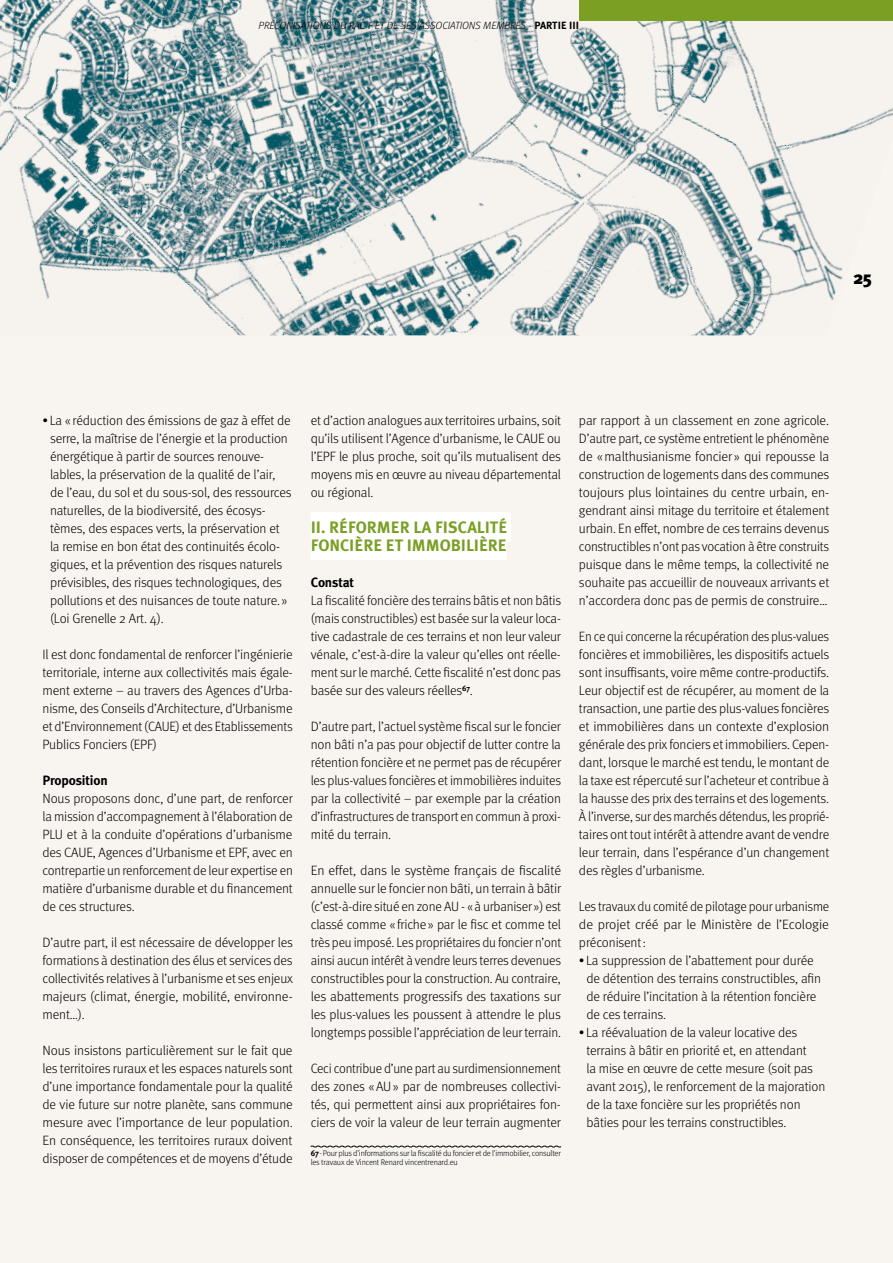
<style>
.page{position:relative;width:893px;height:1263px;background:#f8f5f1}
.page>*{position:absolute;margin:0;border:0;box-sizing:border-box;transform-origin:0 0}
.t1{font:900 18px "Meta Plus";color:#000}
.t2{font:700 16.5px/18px "Meta Plus";letter-spacing:.18em;color:#7a9f23}
.t3{font:300 13.5px/18px "Meta";letter-spacing:-.01em;color:#000;text-align:justify}
.t4{font:700 13.5px "Meta Plus";letter-spacing:-.01em;color:#000}
.t5{font:italic 300 10.5px "Meta OT";color:#000}
.t6{font:300 8.25px/9px "Meta";letter-spacing:-.02em;color:#000}
.s1{font-family:"Meta Plus";font-weight:700;font-style:normal}
.s2{font-family:"Meta Plus";font-weight:700}
</style>
<div class="page">
<div style="left:311px;top:512px;width:200px;height:30px;background:#fff"></div>
<div style="left:311px;top:530px;width:196px;height:30px;background:#fff"></div>
<svg style="left:310px;top:1145px;width:251px;height:3px"></svg>
<img style="left:0;top:0;width:893px;height:335px">
<div style="left:579px;top:0;width:314px;height:21px;background:#7a9f23"></div>
<p class="t5" style="left:259px;top:19px;width:322px">PRÉCONISATIONS DU RAC-F ET DE SES ASSOCIATIONS MEMBRES - <span class="s1">PARTIE III</span></p>
<h1 class="t1" style="left:853px;top:267px;width:20px">25</h1>
<p class="t3" style="left:50px;top:411px;width:243px;text-align:left;text-indent:-8px">•La «réduction des émissions de gaz à effet de serre, la maîtrise de l’énergie et la production énergétique à partir de sources renouve&shy;lables, la préservation de la qualité de l’air, de l’eau, du sol et du sous-sol, des ressources naturelles, de la biodiversité, des écosys&shy;tèmes, des espaces verts, la préservation et la remise en bon état des continuités écolo&shy;giques, et la prévention des risques naturels prévisibles, des risques technologiques, des pollutions et des nuisances de toute nature.» (Loi Grenelle 2 Art. 4).</p>
<p class="t3" style="left:43px;top:645px;width:252px">Il est donc fondamental de renforcer l’ingénierie territoriale, interne aux collectivités mais égale&shy;ment externe – au travers des Agences d’Urba&shy;nisme, des Conseils d’Architecture, d’Urbanisme et d’Environnement (CAUE) et des Etablissements Publics Fonciers (EPF)</p>
<p class="t4" style="left:43px;top:773px;width:67px">PROPOSITION</p>
<p class="t3" style="left:43px;top:789px;width:252px">Nous proposons donc, d’une part, de renforcer la mission d’accompagnement à l’élaboration de PLU et à la conduite d’opérations d’urbanisme des CAUE, Agences d’Urbanisme et EPF, avec en contrepartie un renforcement de leur expertise en matière d’urbanisme durable et du financement de ces structures.</p>
<p class="t3" style="left:43px;top:933px;width:252px">D’autre part, il est nécessaire de développer les formations à destination des élus et services des collectivités relatives à l’urbanisme et ses enjeux majeurs (climat, énergie, mobilité, environne&shy;ment…).</p>
<p class="t3" style="left:43px;top:1041px;width:252px">Nous insistons particulièrement sur le fait que les territoires ruraux et les espaces naturels sont d’une importance fondamentale pour la qualité de vie future sur notre planète, sans commune mesure avec l’importance de leur population.<br>En conséquence, les territoires ruraux doivent disposer de compétences et de moyens d’étude</p>
<p class="t3" style="left:311px;top:411px;width:252px">et d’action analogues aux territoires urbains, soit qu’ils utilisent l’Agence d’urbanisme, le CAUE ou l’EPF le plus proche, soit qu’ils mutualisent des moyens mis en œuvre au niveau départemental ou régional.</p>
<p class="t2" style="left:311px;top:518px;width:49px">II. RÉFORM</p>
<p class="t2" style="left:311px;top:518px;width:198px;text-indent:80px">ER LAFISCALITÉ<br>FONCI ÈREET IMMOBI</p>
<p class="t2" style="left:466px;top:536px;width:42px">LIÈRE</p>
<p class="t4" style="left:311px;top:575px;width:45px">CONSTAT</p>
<p class="t3" style="left:311px;top:591px;width:252px">La fiscalité foncière des terrains bâtis et non bâtis (mais constructibles) est basée sur la valeur loca&shy;tive cadastrale de ces terrains et non leur valeur vénale, c’est-à-dire la valeur qu’elles ont réelle&shy;ment sur le marché. Cette fiscalité n’est donc pas basée sur des valeurs réelles<sup>67</sup>.</p>
<p class="t3" style="left:311px;top:717px;width:252px">D’autre part, l’actuel système fiscal sur le foncier non bâti n’a pas pour objectif de lutter contre la rétention foncière et ne permet pas de récupérer les plus-values foncières et immobilières induites par la collectivité – par exemple par la création d’infrastructures de transport en commun à proxi&shy;mité du terrain.</p>
<p class="t3" style="left:311px;top:861px;width:252px">En effet, dans le système français de fiscalité annuelle sur le foncier non bâti, un terrain à bâtir (c’est-à-dire situé en zone AU - «à urbaniser») est classé comme «friche» par le fisc et comme tel très peu imposé. Les propriétaires du foncier n’ont ainsi aucun intérêt à vendre leurs terres devenues constructibles pour la construction. Au contraire, les abattements progressifs des taxations sur les plus-values les poussent à attendre le plus longtemps possible l’appréciation de leur terrain.</p>
<p class="t3" style="left:311px;top:1059px;width:252px">Ceci contribue d’une part au surdimensionnement des zones «AU» par de nombreuses collectivi&shy;tés, qui permettent ainsi aux propriétaires fon&shy;ciers de voir la valeur de leur terrain augmenter</p>
<p class="t6" style="left:311px;top:1148px;width:252px"><span class="s2">67</span> -Pour plus d’informations sur la fiscalité du foncier et de l’immobilier, consulter les travaux de Vincent Renard vincentrenard.eu</p>
<p class="t3" style="left:579px;top:411px;width:252px">par rapport à un classement en zone agricole.<br>D’autre part, ce système entretient le phénomène de «malthusianisme foncier» qui repousse la construction de logements dans des communes toujours plus lointaines du centre urbain, en&shy;gendrant ainsi mitage du territoire et étalement urbain. En effet, nombre de ces terrains devenus constructibles n’ont pas vocation à être construits puisque dans le même temps, la collectivité ne souhaite pas accueillir de nouveaux arrivants et n’accordera donc pas de permis de construire…</p>
<p class="t3" style="left:579px;top:627px;width:252px">En ce qui concerne la récupération des plus-values foncières et immobilières, les dispositifs actuels sont insuffisants, voire même contre-productifs.<br>Leur objectif est de récupérer, au moment de la transaction, une partie des plus-values foncières et immobilières dans un contexte d’explosion générale des prix fonciers et immobiliers. Cepen&shy;dant, lorsque le marché est tendu, le montant de la taxe est répercuté sur l’acheteur et contribue à la hausse des prix des terrains et des logements.<br>À l’inverse, sur des marchés détendus, les proprié&shy;taires ont tout intérêt à attendre avant de vendre leur terrain, dans l’espérance d’un changement des règles d’urbanisme.</p>
<p class="t3" style="left:579px;top:897px;width:252px">Les travaux du comité de pilotage pour urbanisme de projet créé par le Ministère de l’Ecologie préconisent:</p>
<p class="t3" style="left:586px;top:951px;width:236px;text-align:left;text-indent:-8px">•La suppression de l’abattement pour durée de détention des terrains constructibles, afin de réduire l’incitation à la rétention foncière de ces terrains.</p>
<p class="t3" style="left:586px;top:1023px;width:240px;text-align:left;text-indent:-8px">•La réévaluation de la valeur locative des terrains à bâtir en priorité et, en attendant<br>la mise en œuvre de cette mesure (soit pas avant 2015), le renforcement de la majoration de la taxe foncière sur les propriétés non bâties pour les terrains constructibles.</p>
</div>
